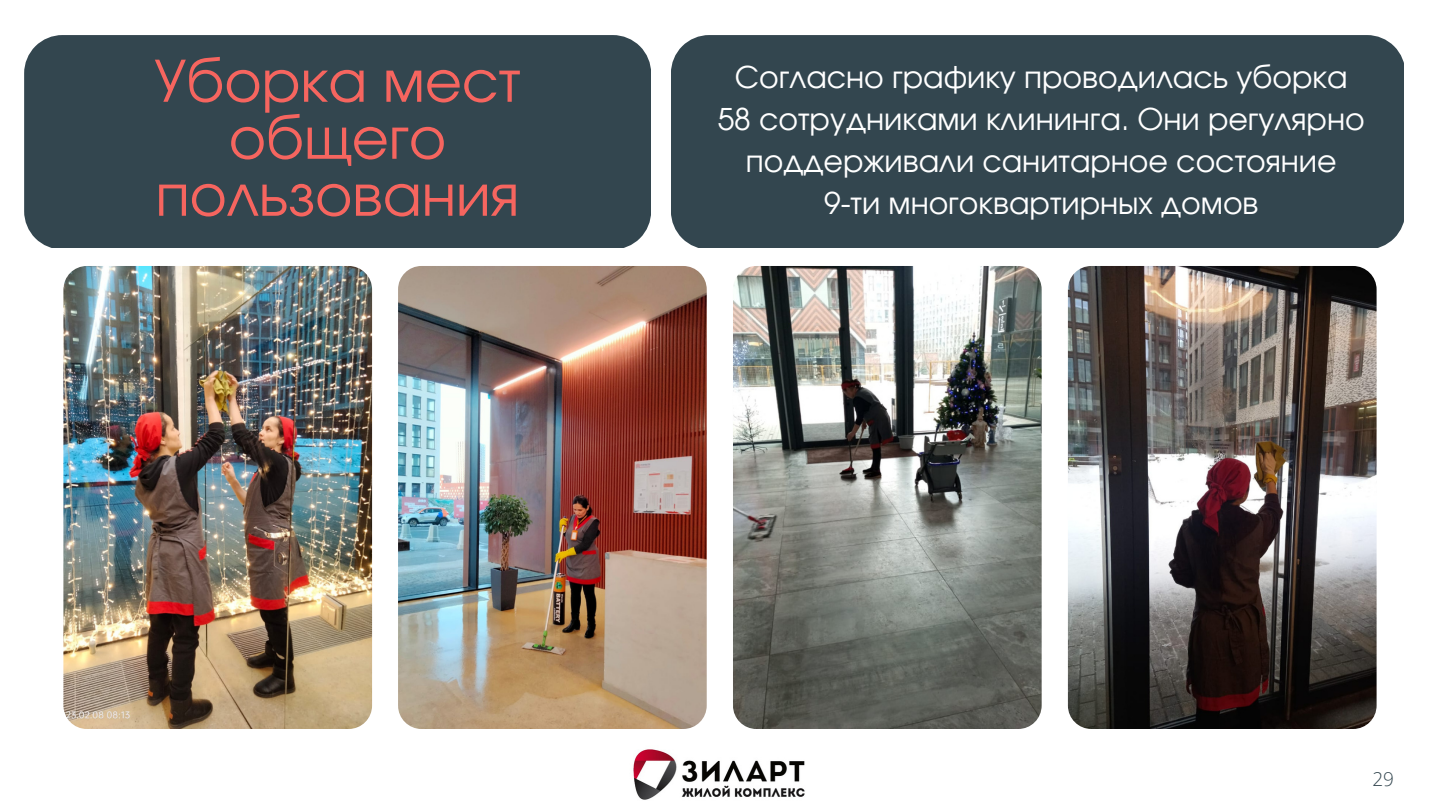
<style>
.page{position:relative;width:1440px;height:810px;background:#fff}
.page>*{position:absolute;margin:0;border:0;box-sizing:border-box;transform-origin:0 0}
.t1{font:57px/57px "Evolventa";color:#f6655f;text-align:center}
.t2{font:30px/42px "Evolventa";color:#fff;text-align:center}
.t3{font:300 19px "Open Sans";color:#33464f}
</style>
<div class="page">
<div style="left:671px;top:35px;width:733px;height:213px;background:#33464f"></div>
<div style="left:24px;top:35px;width:627px;height:213px;background:#33464f"></div>
<img style="left:633px;top:749px;width:172px;height:51px">
<img style="left:63px;top:266px;width:309px;height:463px;border-radius:23px">
<img style="left:398px;top:266px;width:309px;height:463px;border-radius:23px">
<img style="left:1068px;top:266px;width:309px;height:463px;border-radius:23px">
<img style="left:733px;top:266px;width:309px;height:463px;border-radius:23px">
<h1 class="t1" style="left:154px;top:56px;width:368px">Уборка мест общего пользования</h1>
<p class="t2" style="left:718px;top:58px;width:649px">Согласно графику проводилась уборка 58 сотрудниками клининга. Они регулярно поддерживали санитарное состояние 9-ти многоквартирных домов</p>
<p class="t3" style="left:1372px;top:765px;width:23px">29</p>
</div>
